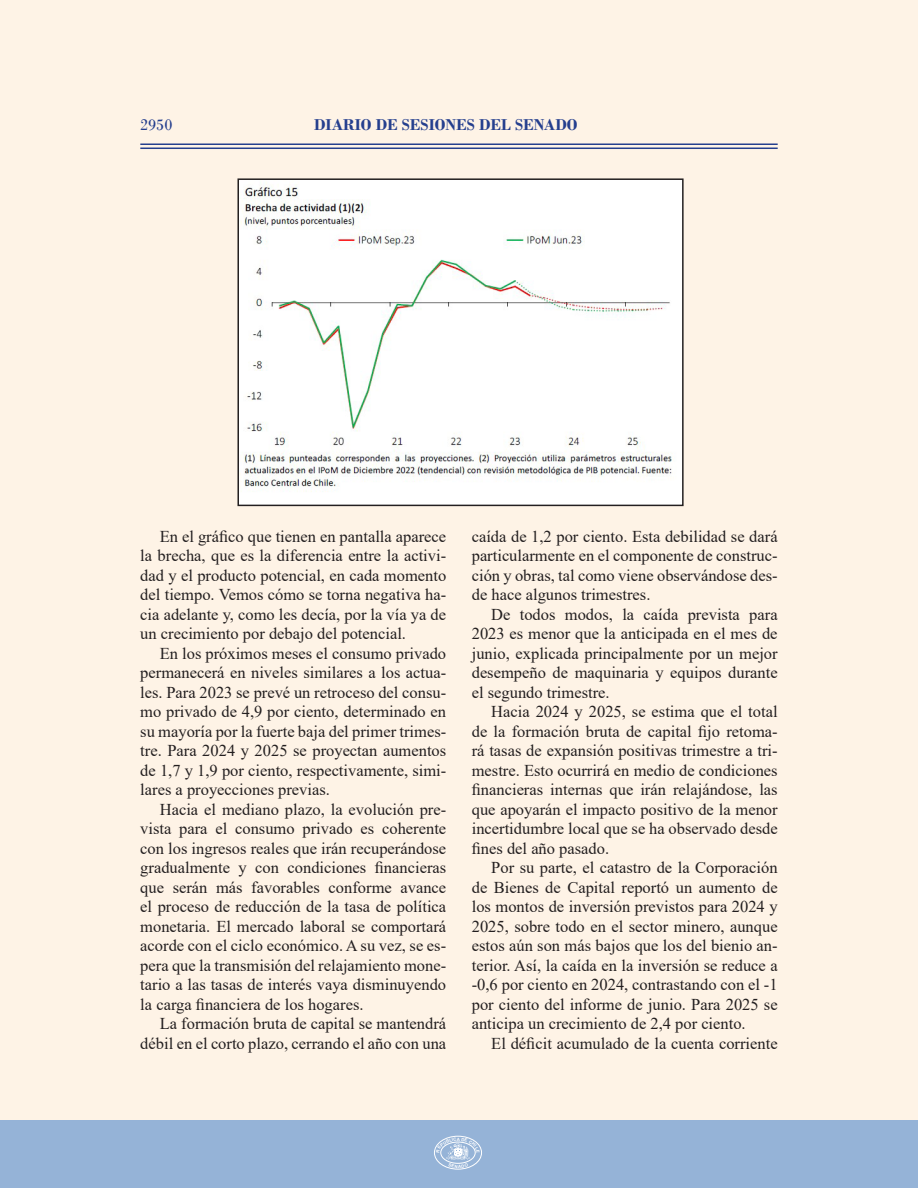
<style>
.page{position:relative;width:918px;height:1188px;background:#fff}
.page>*{position:absolute;margin:0;border:0;box-sizing:border-box;transform-origin:0 0}
.Párrafo_Texto_Sesión{font:16.5px/19.5px "Times New Roman";color:#231f20;text-align:justify}
.t1{font:700 16.5px "Bodoni";color:#253f8e}
.t2{font:16.5px "Bodoni";color:#253f8e}
.t3{font:700 4.5px "Arial";color:#fff}
</style>
<div class="page">
<div style="left:0;top:1120px;width:918px;height:68px;background:#95b3d7"></div>
<div style="left:434px;top:1136px;width:48px;height:33px;border:1px solid #fff;border-radius:50%"></div>
<hr style="left:140px;top:148px;width:638px;height:1px;background:#253f8e">
<hr style="left:140px;top:144px;width:638px;height:1px;background:#253f8e">
<img style="left:240px;top:181px;width:435px;height:311px">
<div style="left:237px;top:178px;width:447px;height:328px;border:2px solid #231f20"></div>
<svg style="left:436px;top:1137px;width:44px;height:31px"></svg>
<p class="t2" style="left:140px;top:115px;width:34px">2950</p>
<p class="t1" style="left:314px;top:114px;width:265px">DIARIO DE SESIONES DEL SENADO</p>
<p class="Párrafo_Texto_Sesión" style="left:140px;top:526px;width:307px;text-indent:20px">En el gráfico que tienen en pantalla aparece la brecha, que es la diferencia entre la activi&shy;dad y el producto potencial, en cada momento del tiempo. Vemos cómo se torna negativa ha&shy;cia adelante y, como les decía, por la vía ya de un crecimiento por debajo del potencial.</p>
<p class="Párrafo_Texto_Sesión" style="left:140px;top:643px;width:307px;text-indent:20px">En los próximos meses el consumo privado permanecerá en niveles similares a los actua&shy;les. Para 2023 se prevé un retroceso del consu&shy;mo privado de 4,9 por ciento, determinado en su mayoría por la fuerte baja del primer trimes&shy;tre. Para 2024 y 2025 se proyectan aumentos de 1,7 y 1,9 por ciento, respectivamente, simi&shy;lares a proyecciones previas.</p>
<p class="Párrafo_Texto_Sesión" style="left:140px;top:799px;width:307px;text-indent:20px">Hacia el mediano plazo, la evolución pre&shy;vista para el consumo privado es coherente con los ingresos reales que irán recuperándose gradualmente y con condiciones financieras que serán más favorables conforme avance el proceso de reducción de la tasa de política monetaria. El mercado laboral se comportará acorde con el ciclo económico. A su vez, se es&shy;pera que la transmisión del relajamiento mone&shy;tario a las tasas de interés vaya disminuyendo la carga financiera de los hogares.</p>
<p class="Párrafo_Texto_Sesión" style="left:140px;top:1013px;width:307px;text-align:right">La formación bruta de capital se mantendrá débil en el corto plazo, cerrando el año con una</p>
<p class="Párrafo_Texto_Sesión" style="left:472px;top:526px;width:307px">caída de 1,2 por ciento. Esta debilidad se dará particularmente en el componente de construc&shy;ción y obras, tal como viene observándose des&shy;de hace algunos trimestres.</p>
<p class="Párrafo_Texto_Sesión" style="left:472px;top:604px;width:307px;text-indent:20px">De todos modos, la caída prevista para 2023 es menor que la anticipada en el mes de junio, explicada principalmente por un mejor desempeño de maquinaria y equipos durante el segundo trimestre.</p>
<p class="Párrafo_Texto_Sesión" style="left:472px;top:701px;width:307px;text-indent:20px">Hacia 2024 y 2025, se estima que el total de la formación bruta de capital fijo retoma&shy;rá tasas de expansión positivas trimestre a tri&shy;mestre. Esto ocurrirá en medio de condiciones financieras internas que irán relajándose, las que apoyarán el impacto positivo de la menor incertidumbre local que se ha observado desde fines del año pasado.</p>
<p class="Párrafo_Texto_Sesión" style="left:472px;top:857px;width:307px;text-indent:20px">Por su parte, el catastro de la Corporación de Bienes de Capital reportó un aumento de los montos de inversión previstos para 2024 y 2025, sobre todo en el sector minero, aunque estos aún son más bajos que los del bienio an&shy;terior. Así, la caída en la inversión se reduce a -0,6 por ciento en 2024, contrastando con el -1 por ciento del informe de junio. Para 2025 se anticipa un crecimiento de 2,4 por ciento.</p>
<p class="Párrafo_Texto_Sesión" style="left:491px;top:1033px;width:288px">El déficit acumulado de la cuenta corriente</p>
<p class="t3" style="left:457px;top:1136px;width:5px">A</p>
</div>
